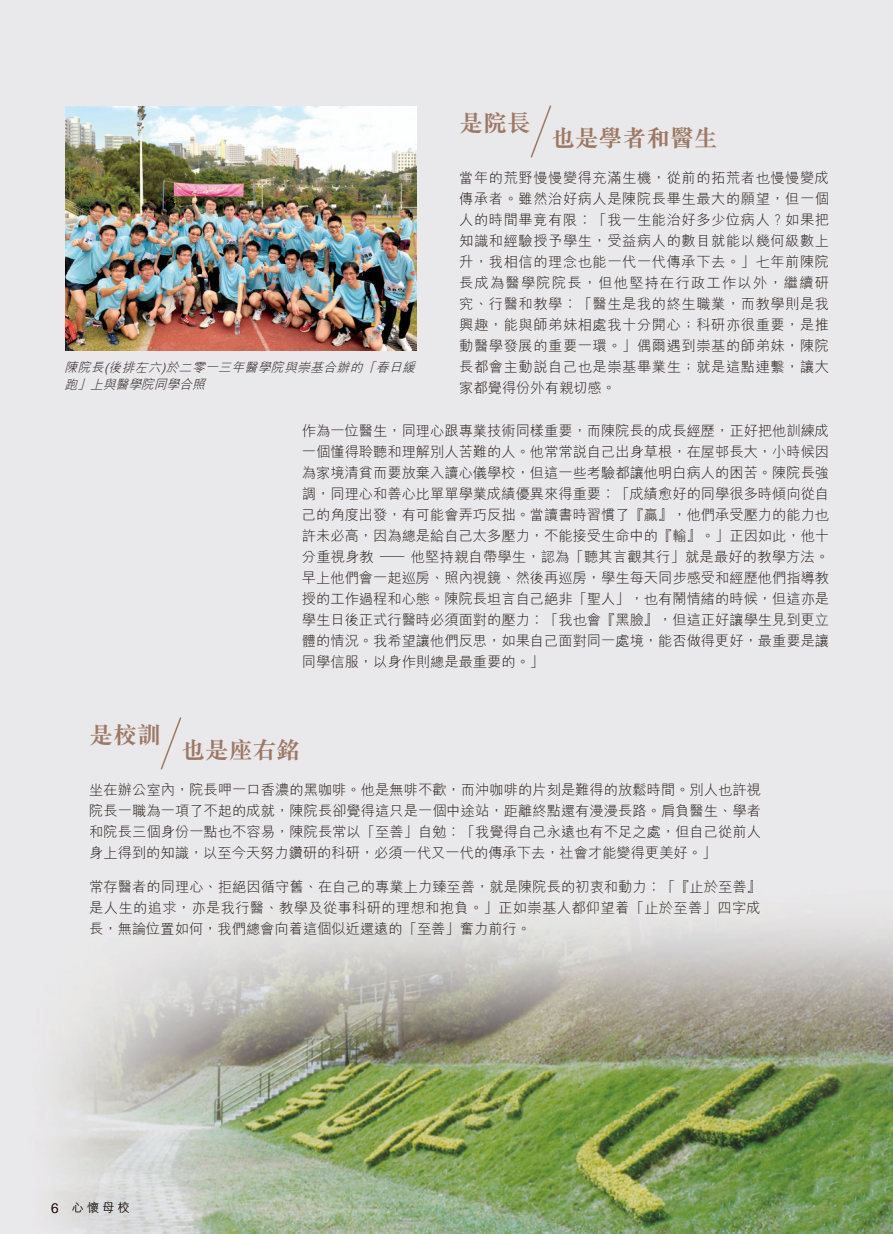
<style>
.page{position:relative;width:893px;height:1234px;background:#fff}
.page>*{position:absolute;margin:0;border:0;box-sizing:border-box;transform-origin:0 0}
.t1{font:700 24px "M Sung HK";letter-spacing:-.01em;color:#9d7965}
.t2{font:300 14.25px/21px "M Hei HK";color:#231916;text-align:justify}
.t3{font:italic 300 12.75px/16.5px "M Hei HK";color:#231916}
.t4{font:300 12px "M Hei HK";color:#231916}
.s1{font-size:13.5px}
</style>
<div class="page">
<img style="left:0;top:0;width:893px;height:1233px">
<svg style="left:159px;top:715px;width:24px;height:56px"></svg>
<svg style="left:529px;top:104px;width:24px;height:55px"></svg>
<img style="left:66px;top:106px;width:350px;height:244px">
<h1 class="t1" style="left:459px;top:106px;width:73px">是院長</h1>
<h1 class="t1" style="left:551px;top:121px;width:168px">也是學者和醫生</h1>
<p class="t2" style="left:459px;top:167px;width:371px">當年的荒野慢慢變得充滿生機，從前的拓荒者也慢慢變成傳承者。雖然治好病人是陳院長畢生最大的願望，但一個人的時間畢竟有限︰「我一生能治好多少位病人？如果把知識和經驗授予學生，受益病人的數目就能以幾何級數上升，我相信的理念也能一代一代傳承下去。」七年前陳院長成為醫學院院長，但他堅持在行政工作以外，繼續研究、行醫和教學︰「醫生是我的終生職業，而教學則是我興趣，能與師弟妹相處我十分開心；科研亦很重要，是推動醫學發展的重要一環。」偶爾遇到崇基的師弟妹，陳院長都會主動說自己也是崇基畢業生；就是這點連繫，讓大家都覺得份外有親切感。</p>
<p class="t3" style="left:65px;top:358px;width:356px">陳院長(後排左六)於二零一三年醫學院與崇基合辦的「春日緩跑」上與醫學院同學合照</p>
<p class="t2" style="left:302px;top:419px;width:529px">作為一位醫生，同理心跟專業技術同樣重要，而陳院長的成長經歷，正好把他訓練成一個懂得聆聽和理解別人苦難的人。他常常說自己出身草根，在屋邨長大，小時候因為家境清貧而要放棄入讀心儀學校，但這一些考驗都讓他明白病人的困苦。陳院長強調，同理心和善心比單單學業成績優異來得重要︰「成績愈好的同學很多時傾向從自己的角度出發，有可能會弄巧反拙。當讀書時習慣了『贏』，他們承受壓力的能力也許未必高，因為總是給自己太多壓力，不能接受生命中的『輸』。」正因如此，他十分重視身教 — 他堅持親自帶學生，認為「聽其言觀其行」就是最好的教學方法。早上他們會一起巡房、照內視鏡、然後再巡房，學生每天同步感受和經歷他們指導教授的工作過程和心態。陳院長坦言自己絕非「聖人」，也有鬧情緒的時候，但這亦是學生日後正式行醫時必須面對的壓力︰「我也會『黑臉』，但這正好讓學生見到更立體的情況。我希望讓他們反思，如果自己面對同一處境，能否做得更好，最重要是讓同學信服，以身作則總是最重要的。」</p>
<h1 class="t1" style="left:89px;top:718px;width:73px">是校訓</h1>
<h1 class="t1" style="left:181px;top:733px;width:121px">也是座右銘</h1>
<p class="t2" style="left:89px;top:778px;width:673px">坐在辦公室內，院長呷一口香濃的黑咖啡。他是無啡不歡，而沖咖啡的片刻是難得的放鬆時間。別人也許視院長一職為一項了不起的成就，陳院長卻覺得這只是一個中途站，距離終點還有漫漫長路。肩負醫生、學者和院長三個身份一點也不容易，陳院長常以「至善」自勉︰「我覺得自己永遠也有不足之處，但自己從前人身上得到的知識，以至今天努力鑽研的科研，必須一代又一代的傳承下去，社會才能變得更美好。」</p>
<p class="t2" style="left:89px;top:875px;width:673px">常存醫者的同理心、拒絕因循守舊、在自己的專業上力臻至善，就是陳院長的初衷和動力︰「『止於至善』是人生的追求，亦是我行醫、教學及從事科研的理想和抱負。」正如崇基人都仰望着「止於至善」四字成長，無論位置如何，我們總會向着這個似近還遠的「至善」奮力前行。</p>
<p class="t4" style="left:51px;top:1198px;width:80px"><span class="s1">6</span> 心 懷 母 校</p>
</div>
